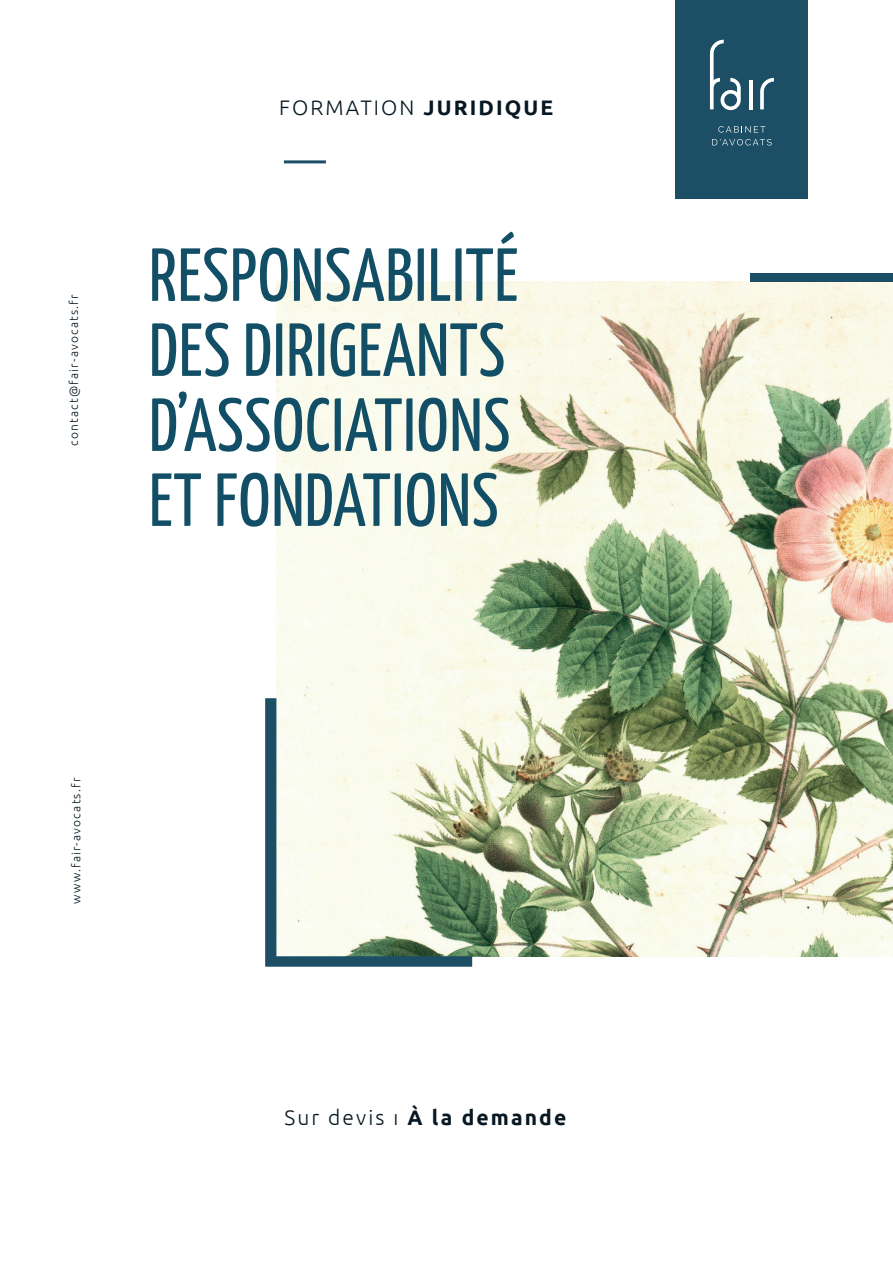
<style>
.page{position:relative;width:893px;height:1263px;background:#fff}
.page>*{position:absolute;margin:0;border:0;box-sizing:border-box;transform-origin:0 0}
.t1{font:75px/75px "Yanone Kaffeesatz";letter-spacing:.01em;color:#124f66}
.t2{font:700 21px "Ubuntu";letter-spacing:.1em;color:#071822}
.t3{font:300 21px "Ubuntu";letter-spacing:.1em;color:#071822}
.t4{font:300 12px "Ubuntu";letter-spacing:.1em;color:#071822}
.s1{font-weight:700}
.s2{font-weight:300}
</style>
<div class="page">
<img style="left:276px;top:281px;width:617px;height:675px">
<svg style="left:265px;top:698px;width:207px;height:269px;fill:#f9fbec"></svg>
<div style="left:751px;top:273px;width:142px;height:8px;background:#1c4e66"></div>
<div style="left:676px;top:0;width:132px;height:198px;background:#1c4e66"></div>
<hr style="left:284px;top:160px;width:42px;height:3px;background:#1c4e66">
<hr style="left:749px;top:80px;width:3px;height:29px;background:#fff">
<svg style="left:760px;top:78px;width:14px;height:31px"></svg>
<svg style="left:710px;top:40px;width:31px;height:70px"></svg>
<svg style="left:718px;top:126px;width:47px;height:7px"></svg>
<svg style="left:712px;top:139px;width:60px;height:6px"></svg>
<p class="t4" style="left:67px;top:446px;width:153px;rotate:-90deg">contact@fair-avocats.fr</p>
<p class="t3" style="left:279px;top:95px;width:276px">FORMATION <span class="s1">JURIDIQUE</span></p>
<p class="t1" style="left:149px;top:233px;width:371px">RESPONSABILITÉ<br>DES DIRIGEANTS<br>D’ASSOCIATIONS<br>ET FONDATIONS</p>
<p class="t4" style="left:69px;top:904px;width:127px;rotate:-90deg">www.fair-avocats.fr</p>
<p class="t2" style="left:284px;top:1105px;width:283px"><span class="s2">Sur devis ı</span> À la demande</p>
</div>
